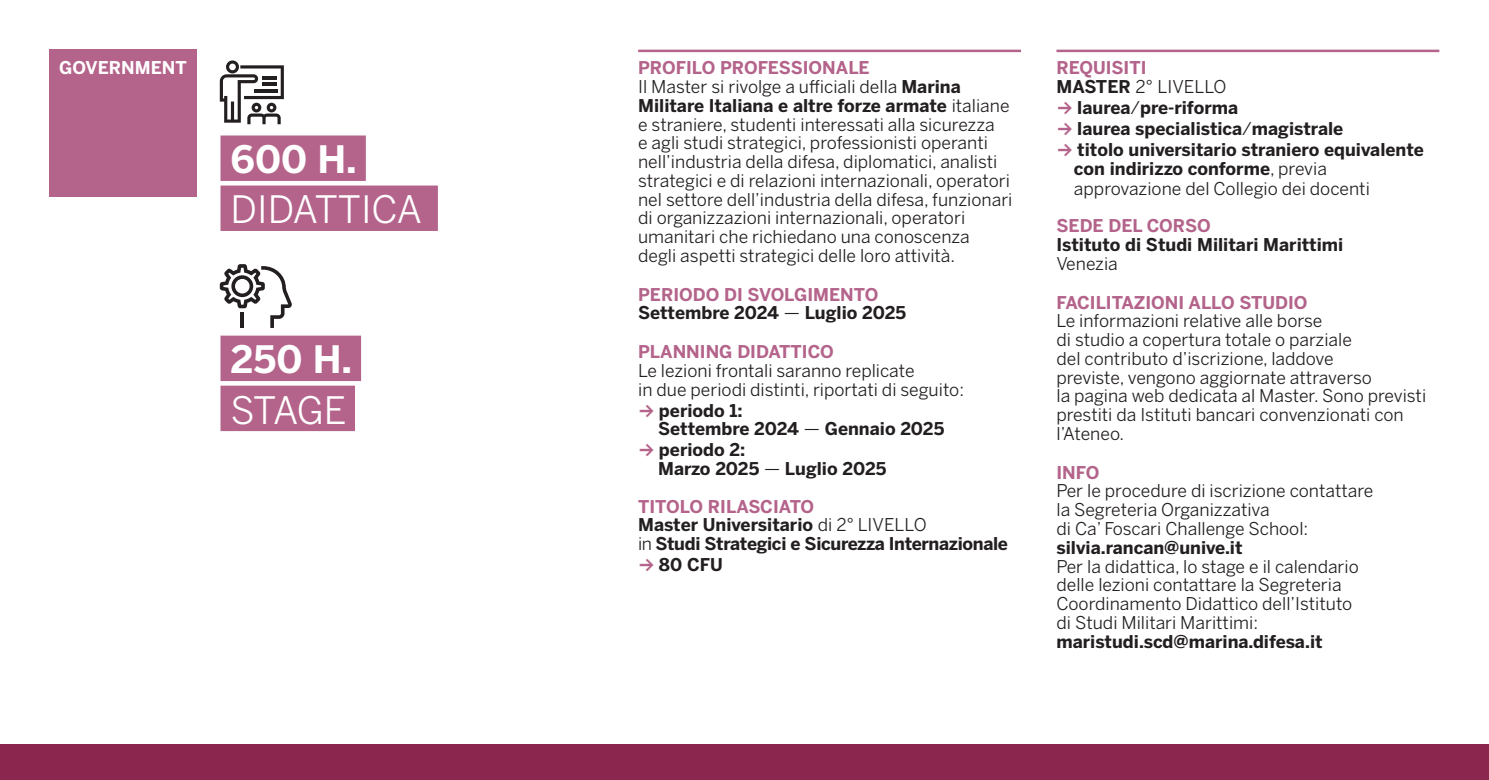
<style>
.page{position:relative;width:1489px;height:780px;background:#fff}
.page>*{position:absolute;margin:0;border:0;box-sizing:border-box;transform-origin:0 0}
.t1{font:37.5px "Benton Sans";letter-spacing:-.015em;color:#fff}
.t2{font:700 37.5px "Benton Sans";color:#fff}
.t3{font:17.5px/18.8px "Benton Sans";color:#231f20}
.t4{font:700 17.5px "Benton Sans";color:#231f20}
.t5{font:700 17.5px "Benton Sans";color:#b4638a}
.t6{font:700 17.5px "Benton Sans";letter-spacing:-.02em;color:#231f20}
.t7{font:700 17.5px "Benton Sans";color:#fff}
.s1{font-weight:700}
.s2{font-weight:400}
.s3{font-family:"Termina";font-weight:600;color:#b4638a}
</style>
<div class="page">
<div style="left:0;top:744px;width:1488px;height:36px;background:#8b264f"></div>
<div style="left:220px;top:135px;width:146px;height:46px;background:#b4638a"></div>
<div style="left:220px;top:185px;width:218px;height:46px;background:#b4638a"></div>
<div style="left:220px;top:335px;width:141px;height:46px;background:#b4638a"></div>
<div style="left:220px;top:385px;width:135px;height:46px;background:#b4638a"></div>
<svg style="left:220px;top:60px;width:64px;height:64px"></svg>
<svg style="left:220px;top:264px;width:72px;height:64px"></svg>
<hr style="left:638px;top:50px;width:382px;height:2px;background:#b4638a">
<hr style="left:1056px;top:50px;width:383px;height:2px;background:#b4638a">
<div style="left:50px;top:50px;width:147px;height:147px;background:#b4638a"></div>
<p class="t7" style="left:59px;top:55px;width:129px">GOVERNMENT</p>
<p class="t2" style="left:230px;top:132px;width:128px">600 H.</p>
<p class="t1" style="left:230px;top:183px;width:193px">DIDATTICA</p>
<p class="t2" style="left:230px;top:332px;width:123px">250 H.</p>
<p class="t1" style="left:230px;top:383px;width:117px">STAGE</p>
<p class="t5" style="left:638px;top:55px;width:233px">PROFILO PROFESSIONALE</p>
<p class="t3" style="left:638px;top:76px;width:376px">Il Master si rivolge a ufficiali della <span class="s1">Marina Militare Italiana e altre forze armate</span> italiane e straniere, studenti interessati alla sicurezza<br>e agli studi strategici, professionisti operanti nell’industria della difesa, diplomatici, analisti strategici e di relazioni internazionali, operatori nel settore dell’industria della difesa, funzionari di organizzazioni internazionali, operatori umanitari che richiedano una conoscenza</p>
<p class="t3" style="left:638px;top:245px;width:318px">degli aspetti strategici delle loro attività.</p>
<p class="t5" style="left:638px;top:281px;width:242px">PERIODO DI SVOLGIMENTO</p>
<p class="t4" style="left:638px;top:300px;width:269px">Settembre 2024 <span class="s2">—</span> Luglio 2025</p>
<p class="t5" style="left:638px;top:339px;width:197px">PLANNING DIDATTICO</p>
<p class="t3" style="left:638px;top:360px;width:278px">Le lezioni frontali saranno replicate</p>
<p class="t3" style="left:638px;top:379px;width:327px">in due periodi distinti, riportati di seguito:</p>
<p class="t4" style="left:638px;top:397px;width:106px"><span class="s3">→</span> periodo 1:</p>
<p class="t4" style="left:658px;top:416px;width:288px">Settembre 2024 <span class="s2">—</span> Gennaio 2025</p>
<p class="t4" style="left:638px;top:437px;width:109px"><span class="s3">→</span> periodo 2:</p>
<p class="t4" style="left:658px;top:456px;width:230px">Marzo 2025 <span class="s2">—</span> Luglio 2025</p>
<p class="t5" style="left:638px;top:493px;width:178px">TITOLO RILASCIATO</p>
<p class="t4" style="left:638px;top:512px;width:290px">Master Universitario <span class="s2">di 2° LIVELLO</span></p>
<p class="t6" style="left:638px;top:531px;width:371px"><span class="s2">in</span> Studi Strategici e Sicurezza Internazionale</p>
<p class="t4" style="left:638px;top:552px;width:86px"><span class="s3">→</span> 80 CFU</p>
<p class="t5" style="left:1056px;top:55px;width:92px">REQUISITI</p>
<p class="t3" style="left:1056px;top:76px;width:172px"><span class="s1">MASTER</span> 2° LIVELLO</p>
<p class="t4" style="left:1056px;top:95px;width:183px"><span class="s3">→</span> laurea<span class="s2">/</span>pre-riforma</p>
<p class="t4" style="left:1056px;top:116px;width:288px"><span class="s3">→</span> laurea specialistica<span class="s2">/</span>magistrale</p>
<p class="t4" style="left:1056px;top:137px;width:369px"><span class="s3">→</span> titolo universitario straniero equivalente</p>
<p class="t4" style="left:1073px;top:155px;width:254px">con indirizzo conforme<span class="s2">, previa</span></p>
<p class="t3" style="left:1073px;top:178px;width:297px">approvazione del Collegio dei docenti</p>
<p class="t5" style="left:1056px;top:213px;width:156px">SEDE DEL CORSO</p>
<p class="t4" style="left:1056px;top:232px;width:288px">Istituto di Studi Militari Marittimi</p>
<p class="t3" style="left:1056px;top:253px;width:63px">Venezia</p>
<p class="t5" style="left:1056px;top:289px;width:252px">FACILITAZIONI ALLO STUDIO</p>
<p class="t3" style="left:1056px;top:310px;width:267px">Le informazioni relative alle borse</p>
<p class="t3" style="left:1056px;top:329px;width:297px">di studio a copertura totale o parziale</p>
<p class="t3" style="left:1056px;top:348px;width:279px">del contributo d’iscrizione, laddove</p>
<p class="t3" style="left:1056px;top:367px;width:317px">previste, vengono aggiornate attraverso</p>
<p class="t3" style="left:1056px;top:385px;width:371px">la pagina web dedicata al Master. Sono previsti prestiti da Istituti bancari convenzionati con l’Ateneo.</p>
<p class="t5" style="left:1056px;top:459px;width:44px">INFO</p>
<p class="t3" style="left:1056px;top:480px;width:318px">Per le procedure di iscrizione contattare</p>
<p class="t3" style="left:1056px;top:499px;width:215px">la Segreteria Organizzativa</p>
<p class="t3" style="left:1056px;top:518px;width:253px">di Ca’ Foscari Challenge School:</p>
<p class="t4" style="left:1056px;top:534px;width:188px">silvia.rancan@unive.it</p>
<p class="t3" style="left:1056px;top:555px;width:304px">Per la didattica, lo stage e il calendario</p>
<p class="t3" style="left:1056px;top:574px;width:297px">delle lezioni contattare la Segreteria<br>Coordinamento Didattico dell’Istituto</p>
<p class="t3" style="left:1056px;top:612px;width:203px">di Studi Militari Marittimi:</p>
<p class="t4" style="left:1056px;top:628px;width:268px">maristudi.scd@marina.difesa.it</p>
</div>
